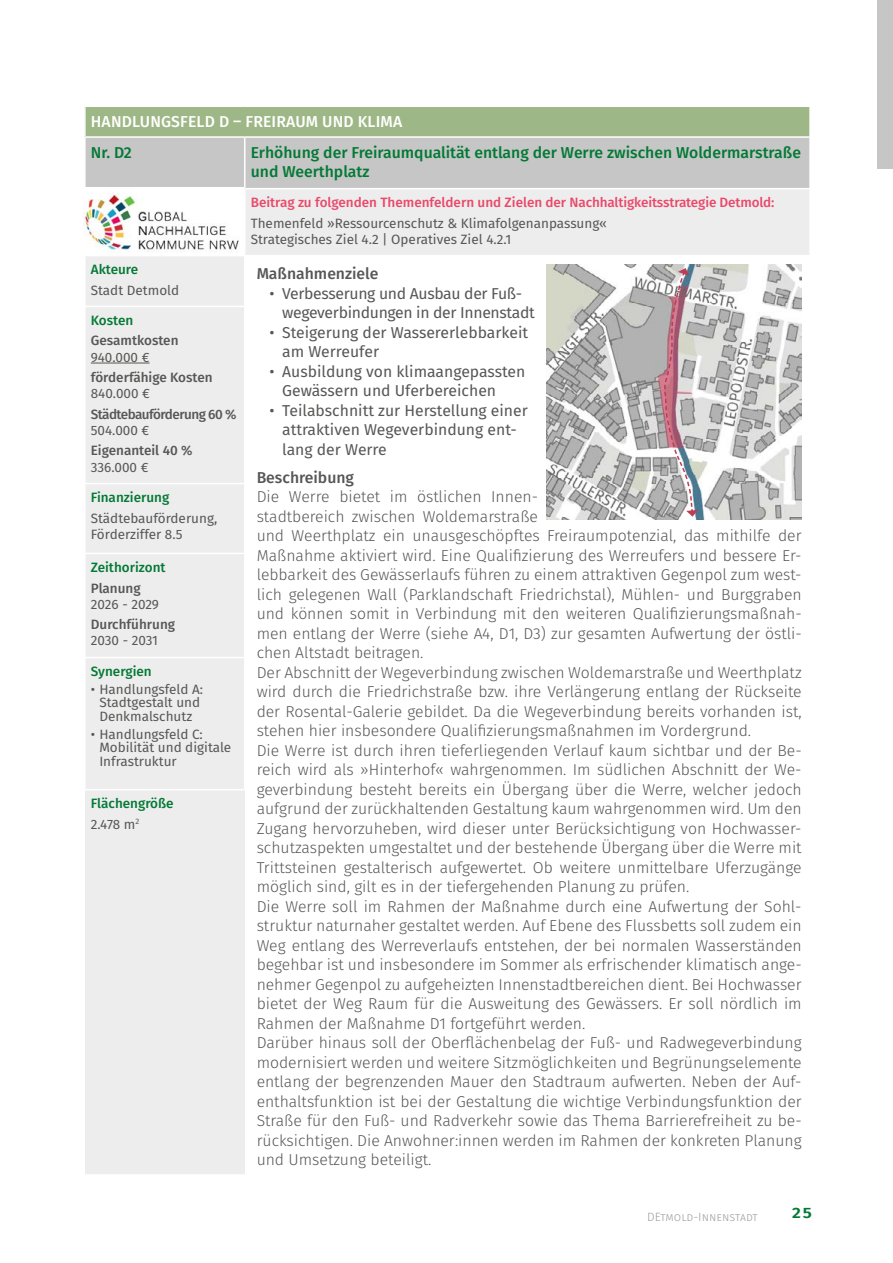
<style>
.page{position:relative;width:893px;height:1263px;background:#fff}
.page>*{position:absolute;margin:0;border:0;box-sizing:border-box;transform-origin:0 0}
.t1{font:300 15.75px/19.5px "Fira Sans";color:#575756}
.t2{font:15.75px/19.5px "Fira Sans";color:#575756}
.t3{font:500 15.75px/19.5px "Fira Sans";color:#037935}
.t4{font:15.75px/19.5px "Fira Sans";letter-spacing:-.02em;color:#575756}
.t5{font:500 15.75px "Fira Sans";letter-spacing:.01em;color:#fff}
.t6{font:500 15.75px "Fira Sans";color:#575756}
.t7{font:600 15px "Fira Sans";color:#037935;scale:1.15 1}
.t8{font:13.5px/13.5px "Fira Sans";color:#575756}
.t9{font:500 13.5px "Fira Sans";color:#e9486a}
.t10{font:500 13.5px/20.4px "Fira Sans";color:#037935}
.t11{font:500 13.5px "Fira Sans";color:#575756}
.t12{font:500 13.5px "Fira Sans";letter-spacing:-.04em;color:#575756}
.t13{font:300 12px "Fira Sans";color:#9d9d9c}
.s1{font-weight:400;color:#575756}
</style>
<div class="page">
<div style="left:878px;top:0;width:15px;height:169px;background:#c6c6c6"></div>
<div style="left:85px;top:106px;width:725px;height:31px;background:#9eb786"></div>
<div style="left:86px;top:138px;width:723px;height:50px;background:#c6c6c6"></div>
<div style="left:245px;top:189px;width:565px;height:67px;background:#eeeded"></div>
<div style="left:86px;top:256px;width:158px;height:533px;background:#eeeded"></div>
<div style="left:85px;top:790px;width:160px;height:385px;background:#eeeded"></div>
<hr style="left:84px;top:106px;width:161px;height:1px;background:#fff">
<hr style="left:84px;top:107px;width:2px;height:29px;background:#fff">
<hr style="left:245px;top:106px;width:566px;height:1px;background:#fff">
<hr style="left:809px;top:107px;width:2px;height:29px;background:#fff">
<hr style="left:84px;top:136px;width:161px;height:2px;background:#fff">
<hr style="left:245px;top:136px;width:566px;height:2px;background:#fff">
<hr style="left:244px;top:138px;width:1px;height:50px;background:#fff">
<hr style="left:809px;top:189px;width:2px;height:66px;background:#fff">
<hr style="left:245px;top:255px;width:566px;height:1px;background:#fff">
<hr style="left:84px;top:306px;width:161px;height:1px;background:#fff">
<hr style="left:84px;top:483px;width:161px;height:1px;background:#fff">
<hr style="left:84px;top:553px;width:161px;height:1px;background:#fff">
<hr style="left:85px;top:1174px;width:160px;height:2px;background:#fff">
<hr style="left:84px;top:657px;width:161px;height:1px;background:#fff">
<hr style="left:91px;top:363px;width:59px;height:1px;background:#575756">
<img style="left:83px;top:193px;width:156px;height:59px">
<img style="left:546px;top:265px;width:256px;height:255px">
<svg style="left:664px;top:268px;width:34px;height:249px"></svg>
<p class="t5" style="left:91px;top:109px;width:313px">HANDLUNGSFELD D – FREIRAUM UND KLIMA</p>
<p class="t3" style="left:91px;top:142px;width:43px">Nr. D2</p>
<p class="t3" style="left:251px;top:142px;width:552px">Erhöhung der Freiraumqualität entlang der Werre zwischen Woldermarstraße und Weerthplatz</p>
<p class="t9" style="left:251px;top:192px;width:525px">Beitrag zu folgenden Themenfeldern und Zielen der Nachhaltigkeitsstrategie Detmold:</p>
<p class="t8" style="left:251px;top:215px;width:358px;line-height:16.2px">Themenfeld »Ressourcenschutz &amp; Klimafolgenanpassung«<br>Strategisches Ziel 4.2 | Operatives Ziel 4.2.1</p>
<p class="t10" style="left:91px;top:259px;width:49px">Akteure</p>
<p class="t8" style="left:91px;top:283px;width:90px">Stadt Detmold</p>
<p class="t10" style="left:91px;top:309px;width:44px">Kosten</p>
<p class="t11" style="left:91px;top:330px;width:89px">Gesamtkosten</p>
<p class="t8" style="left:91px;top:350px;width:60px">940.000 €</p>
<p class="t11" style="left:91px;top:367px;width:123px">förderfähige Kosten</p>
<p class="t8" style="left:91px;top:386px;width:61px">840.000 €</p>
<p class="t12" style="left:91px;top:403px;width:147px">Städtebauförderung 60 %</p>
<p class="t8" style="left:91px;top:423px;width:60px">504.000 €</p>
<p class="t11" style="left:91px;top:440px;width:103px">Eigenanteil 40 %</p>
<p class="t8" style="left:91px;top:460px;width:59px">336.000 €</p>
<p class="t10" style="left:91px;top:487px;width:80px">Finanzierung</p>
<p class="t8" style="left:91px;top:509px;width:128px;line-height:16.2px">Städtebauförderung,<br>Förderziffer 8.5</p>
<p class="t10" style="left:91px;top:556px;width:76px">Zeithorizont</p>
<p class="t11" style="left:91px;top:577px;width:51px">Planung</p>
<p class="t8" style="left:91px;top:597px;width:70px">2026 - 2029</p>
<p class="t11" style="left:91px;top:614px;width:86px">Durchführung</p>
<p class="t8" style="left:91px;top:634px;width:69px">2030 - 2031</p>
<p class="t10" style="left:91px;top:660px;width:62px">Synergien</p>
<p class="t8" style="left:91px;top:682px;width:114px;text-align:center">• Handlungsfeld A:<br>Stadtgestalt und<br>Denkmalschutz</p>
<p class="t8" style="left:99px;top:727px;width:133px;text-indent:-9px">• Handlungsfeld C:<br>Mobilität und digitale<br>Infrastruktur</p>
<p class="t10" style="left:91px;top:793px;width:84px">Flächengröße<br><span class="s1">2.478 m</span><sup>2</sup></p>
<p class="t6" style="left:257px;top:261px;width:123px">Maßnahmenziele</p>
<p class="t4" style="left:282px;top:283px;width:254px;text-indent:-13px">• Verbesserung und Ausbau der Fuß&shy;wegeverbindungen in der Innenstadt</p>
<p class="t2" style="left:282px;top:322px;width:247px;text-indent:-13px">• Steigerung der Wassererlebbarkeit am Werreufer</p>
<p class="t2" style="left:282px;top:361px;width:245px;text-indent:-13px">• Ausbildung von klimaangepassten<br>Gewässern und Uferbereichen</p>
<p class="t2" style="left:282px;top:400px;width:247px;text-indent:-13px">• Teilabschnitt zur Herstellung einer attraktiven Wegeverbindung ent&shy;lang der Werre</p>
<p class="t6" style="left:257px;top:465px;width:99px">Beschreibung</p>
<p class="t1" style="left:257px;top:487px;width:546px">Die Werre bietet im östlichen Innen-<br>stadtbereich zwischen Woldemarstraße<br>und Weerthplatz ein unausgeschöpftes Freiraumpotenzial, das mithilfe der Maßnahme aktiviert wird. Eine Qualifizierung des Werreufers und bessere Er&shy;lebbarkeit des Gewässerlaufs führen zu einem attraktiven Gegenpol zum west&shy;lich gelegenen Wall (Parklandschaft Friedrichstal), Mühlen- und Burggraben und können somit in Verbindung mit den weiteren Qualifizierungsmaßnah&shy;men entlang der Werre (siehe A4, D1, D3) zur gesamten Aufwertung der östli&shy;chen Altstadt beitragen.<br>Der Abschnitt der Wegeverbindung zwischen Woldemarstraße und Weerthplatz wird durch die Friedrichstraße bzw. ihre Verlängerung entlang der Rückseite der Rosental-Galerie gebildet. Da die Wegeverbindung bereits vorhanden ist, stehen hier insbesondere Qualifizierungsmaßnahmen im Vordergrund.<br>Die Werre ist durch ihren tieferliegenden Verlauf kaum sichtbar und der Be&shy;reich wird als »Hinterhof« wahrgenommen. Im südlichen Abschnitt der We&shy;geverbindung besteht bereits ein Übergang über die Werre, welcher jedoch aufgrund der zurückhaltenden Gestaltung kaum wahrgenommen wird. Um den Zugang hervorzuheben, wird dieser unter Berücksichtigung von Hochwasser&shy;schutzaspekten umgestaltet und der bestehende Übergang über die Werre mit Trittsteinen gestalterisch aufgewertet. Ob weitere unmittelbare Uferzugänge möglich sind, gilt es in der tiefergehenden Planung zu prüfen.<br>Die Werre soll im Rahmen der Maßnahme durch eine Aufwertung der Sohl&shy;struktur naturnaher gestaltet werden. Auf Ebene des Flussbetts soll zudem ein Weg entlang des Werreverlaufs entstehen, der bei normalen Wasserständen begehbar ist und insbesondere im Sommer als erfrischender klimatisch ange&shy;nehmer Gegenpol zu aufgeheizten Innenstadtbereichen dient. Bei Hochwasser bietet der Weg Raum für die Ausweitung des Gewässers. Er soll nördlich im Rahmen der Maßnahme D1 fortgeführt werden.<br>Darüber hinaus soll der Oberflächenbelag der Fuß- und Radwegeverbindung modernisiert werden und weitere Sitzmöglichkeiten und Begrünungselemente entlang der begrenzenden Mauer den Stadtraum aufwerten. Neben der Auf&shy;enthaltsfunktion ist bei der Gestaltung die wichtige Verbindungsfunktion der Straße für den Fuß- und Radverkehr sowie das Thema Barrierefreiheit zu be&shy;rücksichtigen. Die Anwohner:innen werden im Rahmen der konkreten Planung und Umsetzung beteiligt.</p>
<p class="t13" style="left:647px;top:1209px;width:112px">DEtmold-Innenstadt</p>
<p class="t7" style="left:792px;top:1201px;width:19px">25</p>
</div>
